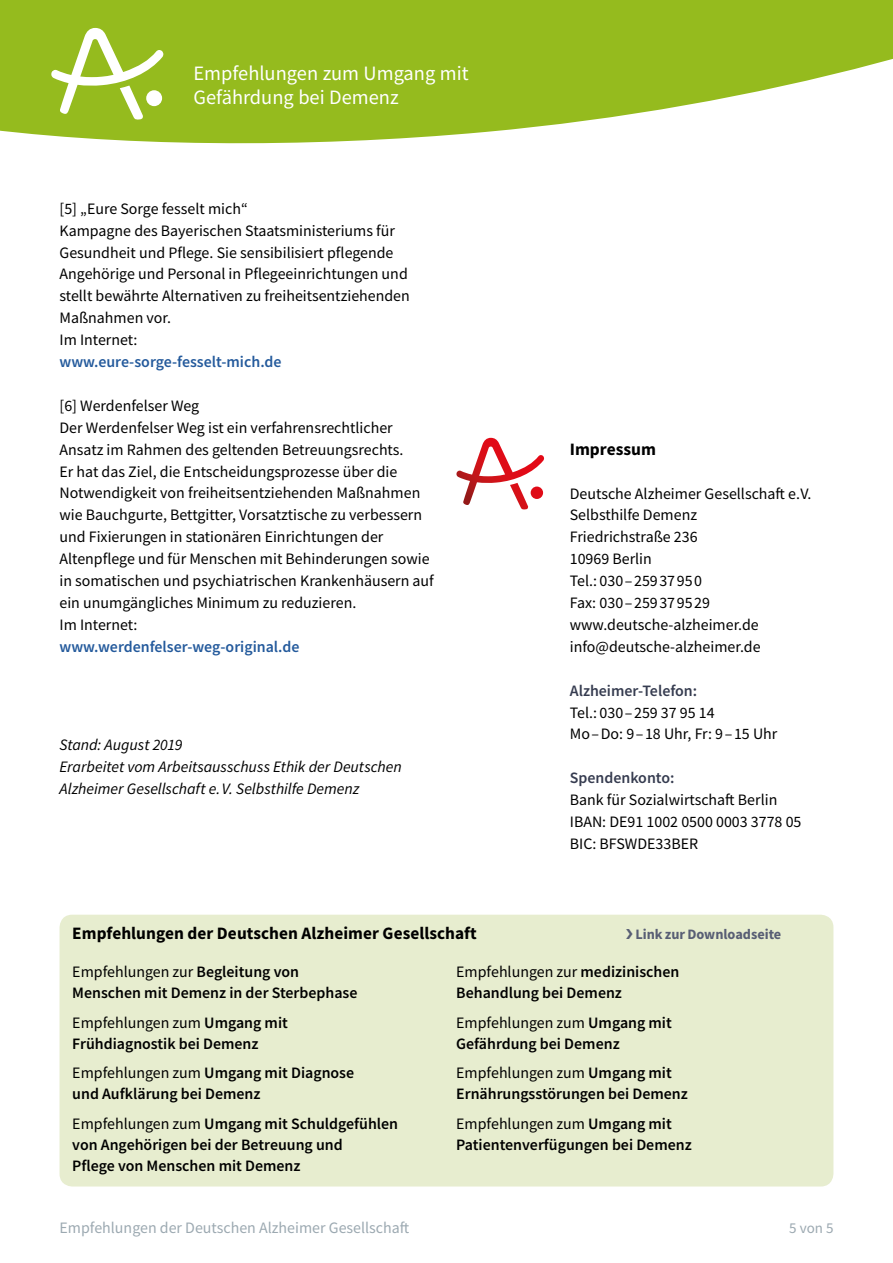
<style>
.page{position:relative;width:893px;height:1263px;background:#fff}
.page>*{position:absolute;margin:0;border:0;box-sizing:border-box;transform-origin:0 0}
.t1{font:20.4px/24.5px "Source Sans Pro";color:#fff}
.Zwischenüberschrift{font:700 17.4px "Source Sans Pro";letter-spacing:.005em;color:#000}
.Literatur{font:15.9px/21.9px "Source Sans Pro";color:#000}
.t2{font:600 15.9px/21px "Source Sans Pro";color:#000}
.daten_links{font:15.9px/21.9px "Source Sans Pro";color:#000}
.autor_ohne{font:italic 15.9px/21.9px "Source Sans Pro";color:#000}
.t3{font:15.9px "Source Sans Pro";color:#9ca9b1}
.fließtext_ohne-Absta{font:600 15.9px "Source Sans Pro";color:#363c50}
.autor{font:italic 15.9px "Source Sans Pro";letter-spacing:-.005em;color:#000}
.t4{font:15px "Source Sans Pro";color:#9ca9b1}
.t5{font:700 14.4px "Source Sans Pro";color:#585e74}
.s1{font-weight:600;color:#245a9c}
.s2{font-weight:400}
</style>
<div class="page">
<svg style="left:0;top:0;width:893px;height:143px;fill:#95bb1e"></svg>
<svg style="left:51px;top:28px;width:112px;height:92px"></svg>
<div style="left:60px;top:915px;width:773px;height:271px;background:#e7edcf;border-radius:13px"></div>
<svg style="left:456px;top:438px;width:88px;height:72px"></svg>
<p class="t1" style="left:193px;top:61px;width:277px">Empfehlungen zum Umgang mit<br>Gefährdung bei Demenz</p>
<p class="Literatur" style="left:60px;top:197px;width:352px">[5] „Eure Sorge fesselt mich“<br>Kampagne des Bayerischen Staatsministeriums für Gesundheit und Pflege. Sie sensibilisiert pflegende Angehörige und Personal in Pflegeeinrichtungen und stellt bewährte Alternativen zu freiheitsentziehenden Maßnahmen vor.<br>Im Internet:<br><span class="s1">www.eure-sorge-fesselt-mich.de</span></p>
<p class="Literatur" style="left:60px;top:395px;width:376px">[6] Werdenfelser Weg<br>Der Werdenfelser Weg ist ein verfahrensrechtlicher Ansatz im Rahmen des geltenden Betreuungsrechts.<br>Er hat das Ziel, die Entscheidungsprozesse über die Notwendigkeit von freiheitsentziehenden Maßnahmen wie Bauchgurte, Bettgitter, Vorsatztische zu verbessern und Fixierungen in stationären Einrichtungen der Altenpflege und für Menschen mit Behinderungen sowie in somatischen und psychiatrischen Krankenhäusern auf ein unumgängliches Minimum zu reduzieren.<br>Im Internet:<br><span class="s1">www.werdenfelser-weg-original.de</span></p>
<p class="autor" style="left:60px;top:735px;width:124px">Stand: August 2019</p>
<p class="autor_ohne" style="left:60px;top:756px;width:344px">Erarbeitet vom Arbeitsausschuss Ethik der Deutschen<br>Alzheimer Gesellschaft e. V. Selbsthilfe Demenz</p>
<p class="Zwischenüberschrift" style="left:570px;top:437px;width:88px">Impressum</p>
<p class="daten_links" style="left:570px;top:482px;width:243px">Deutsche Alzheimer Gesellschaft e. V.</p>
<p class="daten_links" style="left:570px;top:504px;width:192px">Selbsthilfe Demenz<br>Friedrichstraße 236<br>10969 Berlin<br>Tel.: 030 – 259 37 95 0<br>Fax: 030 – 259 37 95 29 www.deutsche-alzheimer.de info@deutsche-alzheimer.de</p>
<p class="fließtext_ohne-Absta" style="left:570px;top:680px;width:129px">Alzheimer-Telefon:</p>
<p class="daten_links" style="left:570px;top:701px;width:146px">Tel.: 030 – 259 37 95 14</p>
<p class="daten_links" style="left:570px;top:723px;width:209px">Mo – Do: 9 – 18 Uhr, Fr: 9 – 15 Uhr</p>
<p class="fließtext_ohne-Absta" style="left:570px;top:767px;width:106px">Spendenkonto:</p>
<p class="daten_links" style="left:570px;top:789px;width:209px">Bank für Sozialwirtschaft Berlin</p>
<p class="daten_links" style="left:570px;top:811px;width:233px">IBAN: DE91 1002 0500 0003 3778 05</p>
<p class="daten_links" style="left:570px;top:833px;width:130px">BIC: BFSWDE33BER</p>
<p class="Zwischenüberschrift" style="left:72px;top:922px;width:406px">Empfehlungen der Deutschen Alzheimer Gesellschaft</p>
<p class="t2" style="left:72px;top:961px;width:287px"><span class="s2">Empfehlungen zur</span> Begleitung von<br>Menschen mit Demenz in der Sterbephase</p>
<p class="t2" style="left:72px;top:1012px;width:217px"><span class="s2">Empfehlungen zum</span> Umgang mit<br>Frühdiagnostik bei Demenz</p>
<p class="t2" style="left:72px;top:1062px;width:283px"><span class="s2">Empfehlungen zum</span> Umgang mit Diagnose und Aufklärung bei Demenz</p>
<p class="t2" style="left:72px;top:1113px;width:327px"><span class="s2">Empfehlungen zum</span> Umgang mit Schuldgefühlen von Angehörigen bei der Betreuung und<br>Pflege von Menschen mit Demenz</p>
<p class="t5" style="left:626px;top:925px;width:157px">❯ Link zur Downloadseite</p>
<p class="t2" style="left:456px;top:961px;width:225px"><span class="s2">Empfehlungen zur</span> medizinischen<br>Behandlung bei Demenz</p>
<p class="t2" style="left:456px;top:1012px;width:217px"><span class="s2">Empfehlungen zum</span> Umgang mit<br>Gefährdung bei Demenz</p>
<p class="t2" style="left:456px;top:1062px;width:233px"><span class="s2">Empfehlungen zum</span> Umgang mit<br>Ernährungsstörungen bei Demenz</p>
<p class="t2" style="left:456px;top:1113px;width:237px"><span class="s2">Empfehlungen zum</span> Umgang mit<br>Patientenverfügungen bei Demenz</p>
<p class="t3" style="left:60px;top:1218px;width:351px">Empfehlungen der Deutschen Alzheimer Gesellschaft</p>
<p class="t4" style="left:789px;top:1219px;width:46px">5 von 5</p>
</div>
